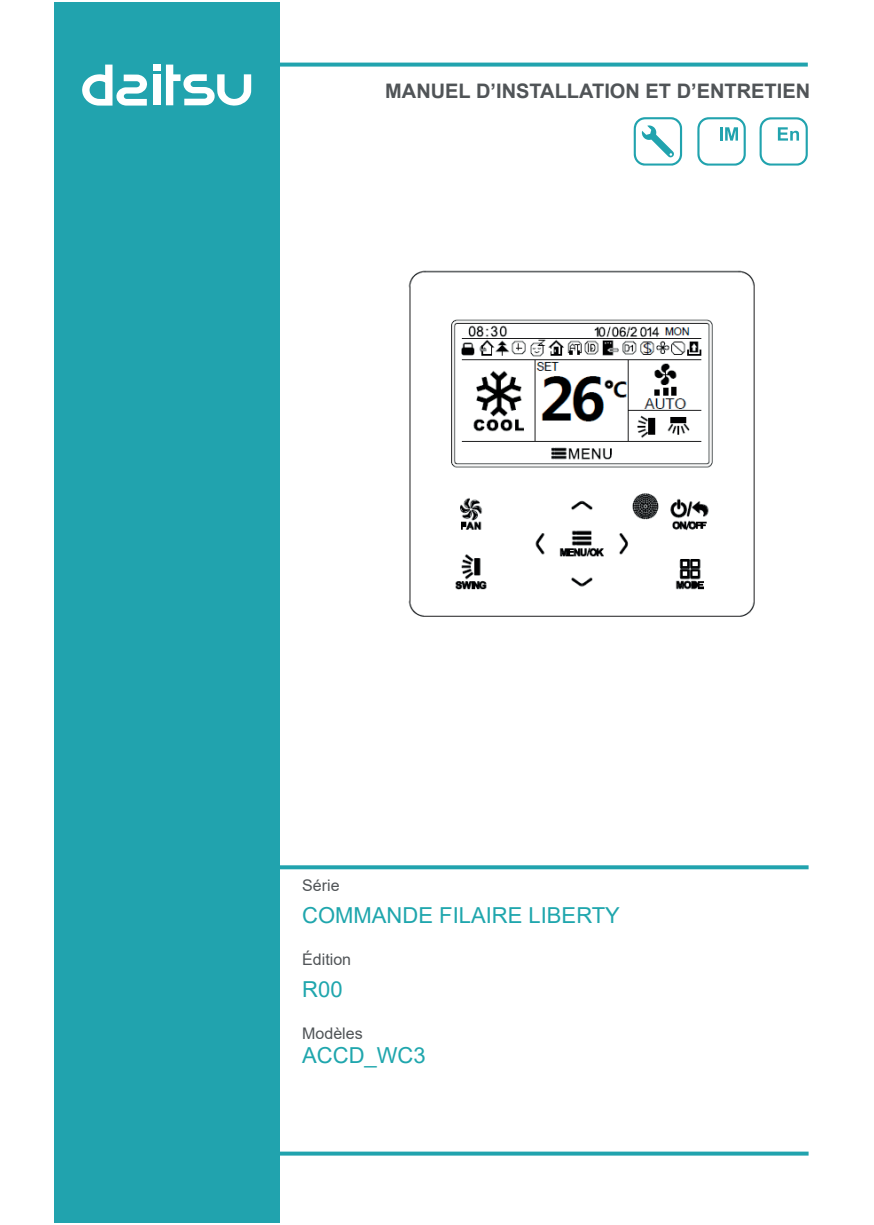
<style>
.page{position:relative;width:874px;height:1225px;background:#fff}
.page>*{position:absolute;margin:0;border:0;box-sizing:border-box;transform-origin:0 0}
.t1{font:22px "Arial";color:#1fa6ad}
.t2{font:700 20px "Arial";color:#505457}
.t3{font:16px "Arial";color:#505457}
</style>
<div class="page">
<svg style="left:279px;top:1151px;width:529px;height:4px;background:#42b0b9"></svg>
<svg style="left:279px;top:865px;width:529px;height:4px;background:#31a9b4"></svg>
<svg style="left:279px;top:63px;width:528px;height:4px;background:#37acb6"></svg>
<div style="left:54px;top:2px;width:225px;height:1220px;background:#21a3ae"></div>
<div style="left:153px;top:65px;width:7px;height:6px;background:#fff"></div>
<svg style="left:82px;top:65px;width:65px;height:41px"></svg>
<svg style="left:166px;top:65px;width:85px;height:41px"></svg>
<div style="left:153px;top:74px;width:7px;height:31px;background:#fff"></div>
<svg style="left:633px;top:117px;width:48px;height:49px"></svg>
<svg style="left:697px;top:117px;width:48px;height:49px"></svg>
<svg style="left:759px;top:117px;width:48px;height:49px"></svg>
<img style="left:408px;top:270px;width:347px;height:347px">
<p class="t2" style="left:385px;top:77px;width:426px">MANUEL D’INSTALLATION ET D’ENTRETIEN</p>
<p class="t3" style="left:302px;top:874px;width:39px">Série</p>
<p class="t1" style="left:302px;top:900px;width:319px">COMMANDE FILAIRE LIBERTY</p>
<p class="t3" style="left:302px;top:948px;width:50px">Édition</p>
<p class="t1" style="left:302px;top:974px;width:42px">R00</p>
<p class="t3" style="left:302px;top:1022px;width:62px">Modèles</p>
<p class="t1" style="left:302px;top:1040px;width:125px">ACCD_WC3</p>
</div>
